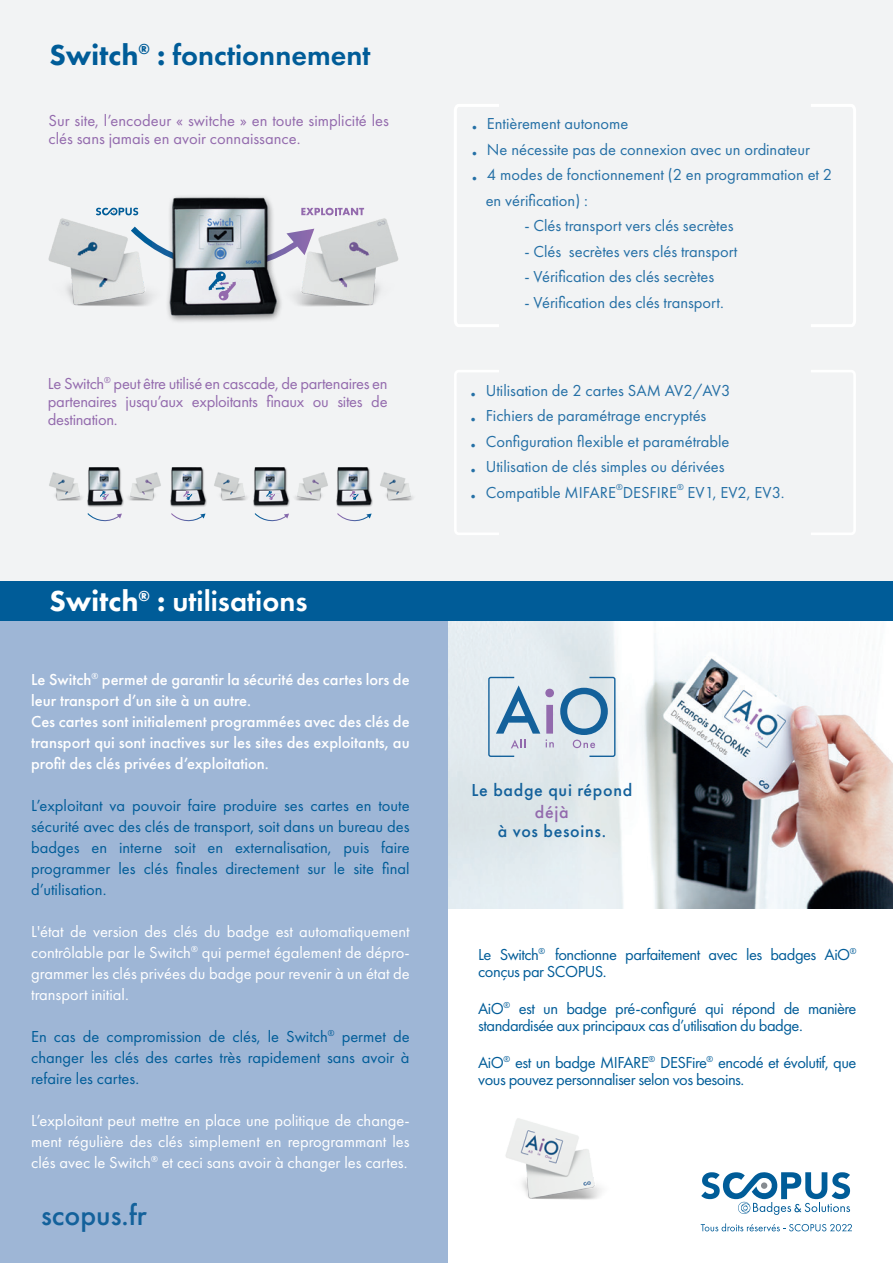
<style>
.page{position:relative;width:893px;height:1263px;background:#fff}
.page>*{position:absolute;margin:0;border:0;box-sizing:border-box;transform-origin:0 0}
.t1{font:600 30px "Futura PT";color:#005c98}
.t2{font:600 30px "Futura PT";color:#fff}
.t3{font:500 30px "Futura PT";color:#13619b}
.t4{font:500 18px "Futura PT";letter-spacing:.035em;color:#13619b}
.t5{font:500 18px "Futura PT";color:#926aad}
.t6{font:16.5px/21px "Futura PT";letter-spacing:-.03em;color:#005c98}
.t7{font:16.5px/25.5px "Futura PT";color:#2570a6}
.t8{font:16.5px/21px "Futura PT";color:#fff;text-align:justify}
.t9{font:500 16.5px/21px "Futura PT";color:#fff}
.t10{font:16.5px/18px "Futura PT";color:#936aad}
.t11{font:9px "Futura PT";color:#2570a6}
.s1{font-weight:800}
.s2{font-size:36px}
</style>
<div class="page">
<img style="left:448px;top:621px;width:445px;height:287px">
<div style="left:0;top:617px;width:448px;height:646px;background:#9eb6d6"></div>
<div style="left:0;top:0;width:893px;height:600px;background:#f2f3f4"></div>
<svg style="left:701px;top:1223px;width:151px;height:8px"></svg>
<svg style="left:701px;top:1172px;width:149px;height:43px"></svg>
<svg style="left:487px;top:676px;width:67px;height:82px;background:#bdcdde"></svg>
<svg style="left:560px;top:676px;width:56px;height:82px;background:#b0c8d9"></svg>
<div style="left:0;top:582px;width:893px;height:39px;background:#005c98"></div>
<img style="left:88px;top:467px;width:34px;height:40px">
<svg style="left:100px;top:490px;width:14px;height:10px"></svg>
<img style="left:49px;top:472px;width:39px;height:34px">
<img style="left:122px;top:472px;width:39px;height:34px">
<img style="left:170px;top:467px;width:35px;height:40px">
<svg style="left:183px;top:490px;width:15px;height:10px"></svg>
<img style="left:253px;top:467px;width:36px;height:40px">
<svg style="left:266px;top:490px;width:15px;height:10px"></svg>
<img style="left:205px;top:472px;width:42px;height:34px">
<img style="left:289px;top:472px;width:39px;height:32px">
<img style="left:336px;top:467px;width:35px;height:40px">
<svg style="left:350px;top:490px;width:14px;height:10px"></svg>
<img style="left:371px;top:472px;width:42px;height:34px">
<svg style="left:87px;top:513px;width:35px;height:9px"></svg>
<svg style="left:171px;top:513px;width:35px;height:9px"></svg>
<svg style="left:254px;top:513px;width:35px;height:9px"></svg>
<svg style="left:337px;top:513px;width:35px;height:9px"></svg>
<svg style="left:454px;top:104px;width:45px;height:223px"></svg>
<svg style="left:811px;top:104px;width:45px;height:223px"></svg>
<svg style="left:454px;top:370px;width:45px;height:165px"></svg>
<svg style="left:811px;top:370px;width:45px;height:165px"></svg>
<img style="left:505px;top:1118px;width:97px;height:82px">
<img style="left:170px;top:196px;width:107px;height:126px">
<svg style="left:170px;top:221px;width:107px;height:80px"></svg>
<img style="left:48px;top:207px;width:122px;height:110px">
<img style="left:277px;top:207px;width:122px;height:110px">
<svg style="left:96px;top:208px;width:42px;height:7px"></svg>
<svg style="left:301px;top:208px;width:63px;height:7px"></svg>
<h1 class="t1" style="left:50px;top:36px;width:322px"><span class="s1">Switch</span><sup>®</sup> <span class="s1">:</span> fonctionnement</h1>
<p class="t10" style="left:49px;top:111px;width:342px">Sur site, l’encodeur « switche » en toute simplicité les clés sans jamais en avoir connaissance.</p>
<p class="t10" style="left:48px;top:374px;width:341px;text-align:justify">Le Switch<sup>®</sup> peut être utilisé en cascade, de partenaires en partenaires jusqu’aux exploitants finaux ou sites de destination.</p>
<h1 class="t2" style="left:50px;top:582px;width:260px"><span class="s1">Switch</span><sup>®</sup> <span class="s1">:</span> utilisations</h1>
<p class="t9" style="left:31px;top:669px;width:380px">Le Switch<sup>®</sup> permet de garantir la sécurité des cartes lors de leur transport d’un site à un autre.<br>Ces cartes sont initialement programmées avec des clés de transport qui sont inactives sur les sites des exploitants, au profit des clés privées d’exploitation.</p>
<p class="t6" style="left:31px;top:795px;width:380px;text-align:justify">L’exploitant va pouvoir faire produire ses cartes en toute sécurité avec des clés de transport, soit dans un bureau des badges en interne soit en externalisation, puis faire programmer les clés finales directement sur le site final d’utilisation.</p>
<p class="t8" style="left:31px;top:921px;width:380px">L'état de version des clés du badge est automatiquement contrôlable par le Switch<sup>®</sup> qui permet également de dépro&shy;grammer les clés privées du badge pour revenir à un état de transport initial.</p>
<p class="t6" style="left:31px;top:1026px;width:380px;text-align:justify">En cas de compromission de clés, le Switch<sup>®</sup> permet de changer les clés des cartes très rapidement sans avoir à refaire les cartes.</p>
<p class="t8" style="left:31px;top:1110px;width:380px">L’exploitant peut mettre en place une politique de change&shy;ment régulière des clés simplement en reprogrammant les clés avec le Switch<sup>®</sup> et ceci sans avoir à changer les cartes.</p>
<h1 class="t3" style="left:41px;top:1197px;width:107px">scopus.fr</h1>
<p class="t7" style="left:470px;top:111px;width:160px"><span class="s2">.</span> Entièrement autonome</p>
<p class="t7" style="left:470px;top:137px;width:341px"><span class="s2">.</span> Ne nécessite pas de connexion avec un ordinateur</p>
<p class="t7" style="left:470px;top:162px;width:363px"><span class="s2">.</span> 4 modes de fonctionnement (2 en programmation et 2</p>
<p class="t7" style="left:486px;top:188px;width:104px">en vérification) :</p>
<p class="t7" style="left:524px;top:213px;width:211px">- Clés transport vers clés secrètes</p>
<p class="t7" style="left:524px;top:238px;width:215px">- Clés secrètes vers clés transport</p>
<p class="t7" style="left:524px;top:264px;width:191px">- Vérification des clés secrètes</p>
<p class="t7" style="left:524px;top:289px;width:201px">- Vérification des clés transport.</p>
<p class="t7" style="left:469px;top:377px;width:263px"><span class="s2">.</span> Utilisation de 2 cartes SAM AV2/AV3 <span class="s2">.</span> Fichiers de paramétrage encryptés<br><span class="s2">.</span> Configuration flexible et paramétrable <span class="s2">.</span> Utilisation de clés simples ou dérivées <span class="s2">.</span> Compatible MIFARE DESFIRE</p>
<p class="t11" style="left:616px;top:482px;width:8px">®</p>
<p class="t11" style="left:677px;top:482px;width:8px">®</p>
<p class="t7" style="left:688px;top:479px;width:98px">EV1, EV2, EV3.</p>
<p class="t4" style="left:471px;top:780px;width:162px">Le badge qui répond</p>
<p class="t5" style="left:535px;top:801px;width:35px">déjà</p>
<p class="t4" style="left:498px;top:820px;width:110px">à vos besoins.</p>
<p class="t6" style="left:478px;top:946px;width:380px;line-height:16.5px">Le Switch<sup>®</sup> fonctionne parfaitement avec les badges AiO<sup>® </sup>conçus par SCOPUS.</p>
<p class="t6" style="left:478px;top:1000px;width:380px;line-height:16.5px">AiO<sup>®</sup> est un badge pré-configuré qui répond de manière standardisée aux principaux cas d’utilisation du badge.</p>
<p class="t6" style="left:478px;top:1054px;width:380px;line-height:16.5px">AiO<sup>®</sup> est un badge MIFARE<sup>®</sup> DESFire<sup>®</sup> encodé et évolutif, que vous pouvez personnaliser selon vos besoins.</p>
</div>
